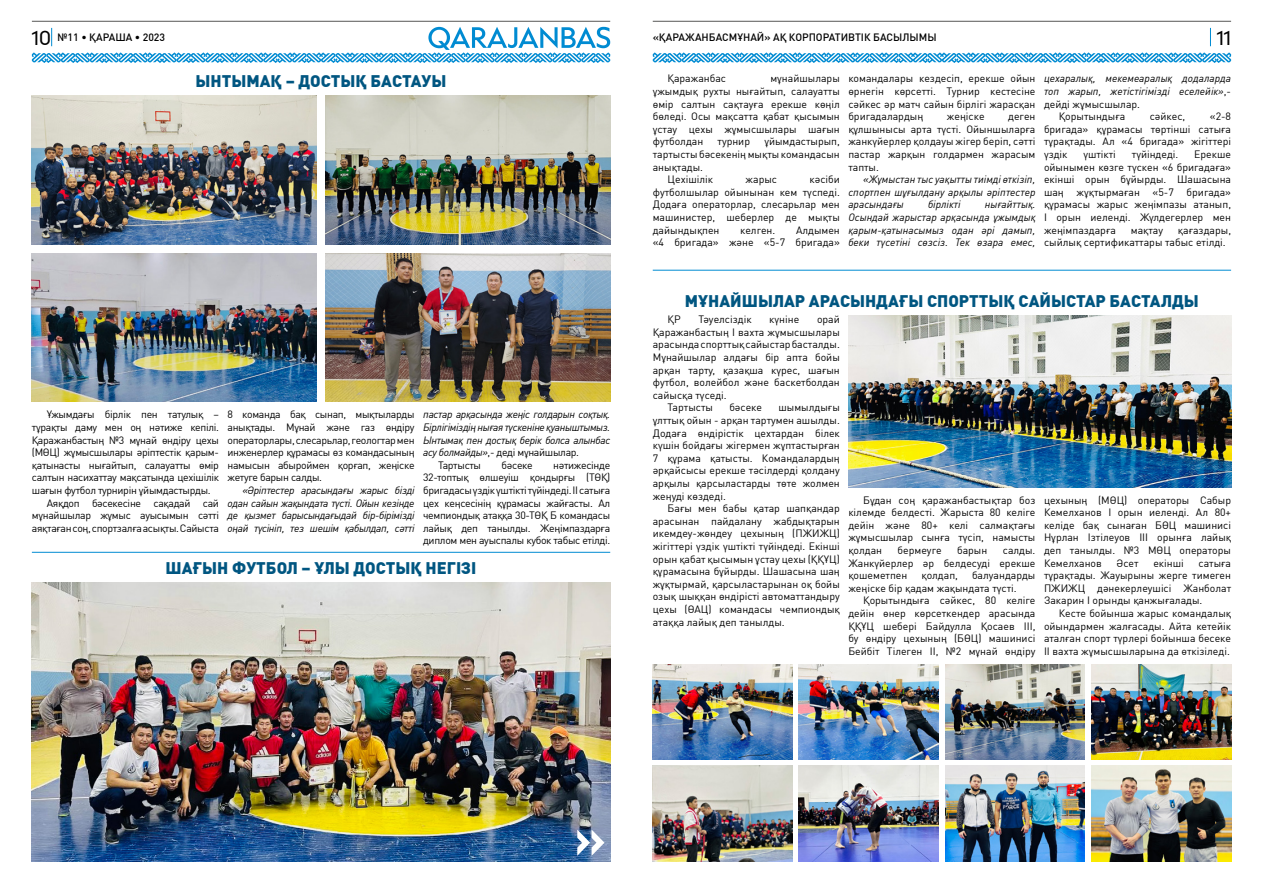
<style>
.page{position:relative;width:1263px;height:893px;background:#fff}
.page>*{position:absolute;margin:0;border:0;box-sizing:border-box;transform-origin:0 0}
.t1{font:17.25px "Capitana";color:#000}
.t2{font:900 16.5px "FF Din Pro";color:#005681}
.t3{font:10.5px/12.6px "FF Din Pro";color:#000;text-align:justify}
.t4{font:italic 10.5px/12.6px "FF Din Pro";color:#000;text-align:justify}
.t5{font:10.5px "FF Din Pro";letter-spacing:-.03em;color:#000}
.t6{font:italic 10.5px "FF Din Pro";letter-spacing:-.03em;color:#000}
.t7{font:500 10.5px "FF Din Pro";color:#000}
.s1{font-family:"Capitana";font-weight:400;font-size:17.25px}
.s2{font-style:normal}
.s3{font-style:italic}
</style>
<div class="page">
<hr style="left:32px;top:21px;width:578px;height:1px;background:#575756">
<hr style="left:653px;top:21px;width:578px;height:1px;background:#575756">
<svg style="left:1210px;top:28px;width:1px;height:18px"></svg>
<svg style="left:653px;top:52px;width:578px;height:11px"></svg>
<svg style="left:32px;top:27px;width:578px;height:36px"></svg>
<hr style="left:32px;top:552px;width:578px;height:1px;background:#008bd2">
<hr style="left:653px;top:270px;width:578px;height:1px;background:#008bd2">
<img style="left:325px;top:96px;width:285px;height:148px">
<img style="left:32px;top:253px;width:285px;height:149px">
<img style="left:325px;top:253px;width:285px;height:149px">
<img style="left:32px;top:96px;width:285px;height:148px">
<img style="left:32px;top:583px;width:578px;height:278px">
<img style="left:848px;top:315px;width:383px;height:172px">
<img style="left:653px;top:664px;width:139px;height:95px">
<img style="left:799px;top:664px;width:140px;height:95px">
<img style="left:945px;top:664px;width:140px;height:95px">
<img style="left:653px;top:766px;width:139px;height:95px">
<img style="left:799px;top:766px;width:140px;height:95px">
<img style="left:945px;top:766px;width:140px;height:95px">
<img style="left:1091px;top:766px;width:140px;height:95px">
<img style="left:1091px;top:664px;width:140px;height:95px">
<svg style="left:577px;top:830px;width:27px;height:26px"></svg>
<p class="t7" style="left:32px;top:29px;width:135px"><span class="s1">10</span> №11 • ҚАРАША • 2023</p>
<p class="t7" style="left:653px;top:29px;width:285px">«ҚАРАЖАНБАСМҰНАЙ» АҚ КОРПОРАТИВТІК БАСЫЛЫМЫ</p>
<h1 class="t1" style="left:1217px;top:25px;width:16px">11</h1>
<h2 class="t2" style="left:196px;top:67px;width:252px">ЫНТЫМАҚ – ДОСТЫҚ БАСТАУЫ</h2>
<p class="t3" style="left:668px;top:71px;width:60px">Қаражанбас</p>
<p class="t3" style="left:848px;top:71px;width:189px">командалары кездесіп, ерекше ойын өрнегін көрсетті. Турнир кестесіне сәйкес әр матч сайын бірлігі жарасқан бригадалардың</p>
<p class="t3" style="left:653px;top:71px;width:189px;text-indent:118px">мұнайшылары ұжымдық рухты нығайтып, салауатты өмір салтын сақтауға ерекше көңіл бөледі. Осы мақсатта қабат қысымын ұстау цехы жұмысшылары шағын футболдан</p>
<p class="t4" style="left:1044px;top:71px;width:189px">цехаралық, мекемеаралық додаларда</p>
<p class="t4" style="left:1044px;top:84px;width:189px">топ жарып, жетістігімізді еселейік»<span class="s2">,-</span></p>
<p class="t3" style="left:1044px;top:96px;width:98px">дейді жұмысшылар.</p>
<p class="t3" style="left:1059px;top:109px;width:68px">Қорытындыға</p>
<p class="t3" style="left:1150px;top:109px;width:37px">сәйкес,</p>
<p class="t3" style="left:1044px;top:109px;width:189px;text-indent:166px">«2-8 бригада» құрамасы төртінші сатыға тұрақтады. Ал «4 бригада» жігіттері үздік</p>
<p class="t3" style="left:947px;top:109px;width:39px">жеңіске</p>
<p class="t3" style="left:848px;top:109px;width:189px;text-indent:160px">деген құлшынысы арта түсті. Ойыншыларға жанкүйерлер қолдауы жігер беріп, сәтті пастар жарқын голдармен жарасым тапты.</p>
<p class="t4" style="left:848px;top:172px;width:189px;text-indent:15px">«Жұмыстан тыс уақытты тиімді өткізіп, спортпен шұғылдану арқылы әріптестер арасындағы</p>
<p class="t3" style="left:717px;top:134px;width:34px">турнир</p>
<p class="t3" style="left:764px;top:134px;width:77px">ұйымдастырып,</p>
<p class="t3" style="left:653px;top:147px;width:189px">тартысты бәсекенің мықты командасын</p>
<p class="t3" style="left:653px;top:159px;width:52px">анықтады.</p>
<p class="t3" style="left:668px;top:172px;width:47px">Цехішілік</p>
<p class="t3" style="left:746px;top:172px;width:33px">жарыс</p>
<p class="t3" style="left:1083px;top:147px;width:34px">үштікті</p>
<p class="t3" style="left:1132px;top:147px;width:48px">түйіндеді.</p>
<p class="t3" style="left:1044px;top:147px;width:189px;text-indent:150px">Ерекше ойынымен көзге түскен «6 бригадаға» екінші орын бұйырды. Шашасына шаң жұқтырмаған «5-7 бригада» құрамасы жарыс жеңімпазы атанып, І орын иеленді. Жүлдегерлер мен жеңімпаздарға</p>
<p class="t3" style="left:653px;top:172px;width:189px;text-indent:157px">кәсіби футболшылар ойынынан кем түспеді.<br>Додаға операторлар, слесарьлар мен машинистер, шеберлер де мықты дайындықпен</p>
<p class="t4" style="left:928px;top:197px;width:34px">бірлікті</p>
<p class="t4" style="left:848px;top:197px;width:189px;text-indent:136px">нығайттық.<br>Осындай жарыстар арқасында ұжымдық қарым-қатынасымыз одан әрі дамып, беки түсетіні сөзсіз. Тек өзара емес,</p>
<p class="t3" style="left:653px;top:222px;width:189px;text-align:right">Алдымен<br>«4 бригада» және «5-7 бригада»</p>
<p class="t3" style="left:740px;top:222px;width:37px">келген.</p>
<p class="t3" style="left:1044px;top:222px;width:189px;text-indent:134px">қағаздары, сыйлық сертификаттары табыс етілді.</p>
<p class="t3" style="left:1131px;top:222px;width:34px">мақтау</p>
<p class="t3" style="left:227px;top:407px;width:189px">8 команда бақ сынап, мықтыларды анықтады. Мұнай және газ өндіру операторлары, слесарьлар, геологтар мен инженерлер құрамасы өз командасының намысын абыроймен қорғап, жеңіске жетуге барын салды.</p>
<p class="t4" style="left:227px;top:483px;width:189px;text-indent:15px">«Әріптестер арасындағы жарыс бізді одан сайын жақындата түсті. Ойын кезінде де қызмет барысындағыдай бір-бірімізді оңай түсініп, тез шешім қабылдап, сәтті</p>
<p class="t5" style="left:47px;top:406px;width:174px">Ұжымдағы бірлік пен татулық –</p>
<p class="t5" style="left:32px;top:419px;width:189px">тұрақты даму мен оң нәтиже кепілі.</p>
<p class="t5" style="left:32px;top:432px;width:189px">Қаражанбастың №3 мұнай өндіру цехы</p>
<p class="t5" style="left:32px;top:444px;width:189px">(МӨЦ) жұмысшылары әріптестік қарым-</p>
<p class="t5" style="left:32px;top:457px;width:189px">қатынасты нығайтып, салауатты өмір</p>
<p class="t5" style="left:32px;top:469px;width:189px">салтын насихаттау мақсатында цехішілік</p>
<p class="t5" style="left:32px;top:482px;width:180px">шағын футбол турнирін ұйымдастырды.</p>
<p class="t5" style="left:47px;top:495px;width:174px">Аяқдоп бәсекесіне сақадай сай</p>
<p class="t5" style="left:32px;top:507px;width:189px">мұнайшылар жұмыс ауысымын сәтті</p>
<p class="t5" style="left:32px;top:520px;width:189px">аяқтаған соң, спортзалға асықты. Сайыста</p>
<p class="t6" style="left:423px;top:406px;width:189px">пастар арқасында жеңіс голдарын соқтық.</p>
<p class="t6" style="left:423px;top:419px;width:189px">Бірлігіміздің нығая түскеніне қуаныштымыз.</p>
<p class="t6" style="left:423px;top:432px;width:189px">Ынтымақ пен достық берік болса алынбас</p>
<p class="t5" style="left:423px;top:444px;width:157px"><span class="s3">асу болмайды»</span>,- деді мұнайшылар.</p>
<p class="t5" style="left:438px;top:457px;width:45px">Тартысты</p>
<p class="t3" style="left:502px;top:458px;width:33px">бәсеке</p>
<p class="t3" style="left:423px;top:458px;width:189px;text-indent:130px">нәтижесінде 32-топтық өлшеуіш қондырғы (ТӨҚ) бригадасы үздік үштікті түйіндеді. ІІ сатыға цех кеңсесінің құрамасы жайғасты. Ал чемпиондық атаққа 30-ТӨҚ Б командасы лайық деп танылды. Жеңімпаздарға диплом мен ауыспалы кубок табыс етілді.</p>
<h2 class="t2" style="left:166px;top:554px;width:312px">ШАҒЫН ФУТБОЛ – ҰЛЫ ДОСТЫҚ НЕГІЗІ</h2>
<h2 class="t2" style="left:685px;top:287px;width:515px">МҰНАЙШЫЛАР АРАСЫНДАҒЫ СПОРТТЫҚ САЙЫСТАР БАСТАЛДЫ</h2>
<p class="t3" style="left:668px;top:312px;width:15px">ҚР</p>
<p class="t3" style="left:698px;top:312px;width:55px">Тәуелсіздік</p>
<p class="t3" style="left:769px;top:312px;width:31px">күніне</p>
<p class="t3" style="left:817px;top:312px;width:24px">орай</p>
<p class="t3" style="left:653px;top:325px;width:189px">Қаражанбастың І вахта жұмысшылары</p>
<p class="t3" style="left:653px;top:337px;width:189px">арасында спорттық сайыстар басталды.</p>
<p class="t3" style="left:653px;top:350px;width:189px">Мұнайшылар алдағы бір апта бойы</p>
<p class="t3" style="left:653px;top:363px;width:189px">арқан тарту, қазақша күрес, шағын</p>
<p class="t3" style="left:653px;top:375px;width:189px">футбол, волейбол және баскетболдан</p>
<p class="t3" style="left:653px;top:388px;width:75px">сайысқа түседі.</p>
<p class="t3" style="left:668px;top:400px;width:47px">Тартысты</p>
<p class="t3" style="left:729px;top:400px;width:34px">бәсеке</p>
<p class="t3" style="left:653px;top:400px;width:189px;text-indent:126px">шымылдығы ұлттық ойын - арқан тартумен ашылды.<br>Додаға өндірістік цехтардан білек күшін бойдағы жігермен жұптастырған 7 құрама қатысты. Командалардың әрқайсысы ерекше тәсілдерді қолдану арқылы қарсыластарды төте жолмен жеңуді көздеді.</p>
<p class="t3" style="left:653px;top:501px;width:189px;text-indent:15px">Бағы мен бабы қатар шапқандар арасынан пайдалану жабдықтарын икемдеу-жөндеу цехының (ПЖИЖЦ) жігіттері үздік үштікті түйіндеді. Екінші орын қабат қысымын ұстау цехы (ҚҚҰЦ) құрамасына бұйырды. Шашасына шаң жұқтырмай, қарсыластарынан оқ бойы озық шыққан өндірісті автоматтандыру цехы (ӨАЦ) командасы чемпиондық атаққа лайық деп танылды.</p>
<p class="t3" style="left:848px;top:492px;width:189px;text-indent:15px">Бұдан соң қаражанбастықтар боз кілемде белдесті. Жарыста 80 келіге дейін және 80+ келі салмақтағы жұмысшылар сынға түсіп, намысты қолдан</p>
<p class="t3" style="left:898px;top:543px;width:45px">бермеуге</p>
<p class="t3" style="left:957px;top:543px;width:32px">барын</p>
<p class="t3" style="left:848px;top:543px;width:189px;text-indent:154px">салды.<br>Жанкүйерлер әр белдесуді ерекше қошеметпен</p>
<p class="t3" style="left:848px;top:568px;width:189px;text-indent:124px">балуандарды жеңіске бір қадам жақындата түсті.</p>
<p class="t3" style="left:848px;top:593px;width:189px;text-indent:15px">Қорытындыға сәйкес, 80 келіге дейін өнер көрсеткендер арасында ҚҚҰЦ шебері Байдулла Қосаев ІІІ, бу өндіру цехының (БӨЦ) машинисі Бейбіт Тілеген ІІ, №2 мұнай өндіру</p>
<p class="t3" style="left:921px;top:568px;width:38px">қолдап,</p>
<p class="t3" style="left:1044px;top:492px;width:189px">цехының (МӨЦ) операторы Сабыр Кемелханов І орын иеленді. Ал 80+ келіде бақ сынаған БӨЦ машинисі Нұрлан Ізтілеуов ІІІ орынға лайық деп танылды. №3 МӨЦ операторы Кемелханов</p>
<p class="t3" style="left:1116px;top:555px;width:23px">Әсет</p>
<p class="t3" style="left:1153px;top:555px;width:32px">екінші</p>
<p class="t3" style="left:1044px;top:555px;width:189px;text-indent:155px">сатыға тұрақтады. Жауырыны жерге тимеген ПЖИЖЦ дәнекерлеушісі Жанболат Закарин І орынды қанжығалады.</p>
<p class="t3" style="left:1044px;top:606px;width:189px;text-indent:15px">Кесте бойынша жарыс командалық ойындармен жалғасады. Айта кетейік аталған спорт түрлері бойынша бесеке ІІ вахта жұмысшыларына да өткізіледі.</p>
</div>
